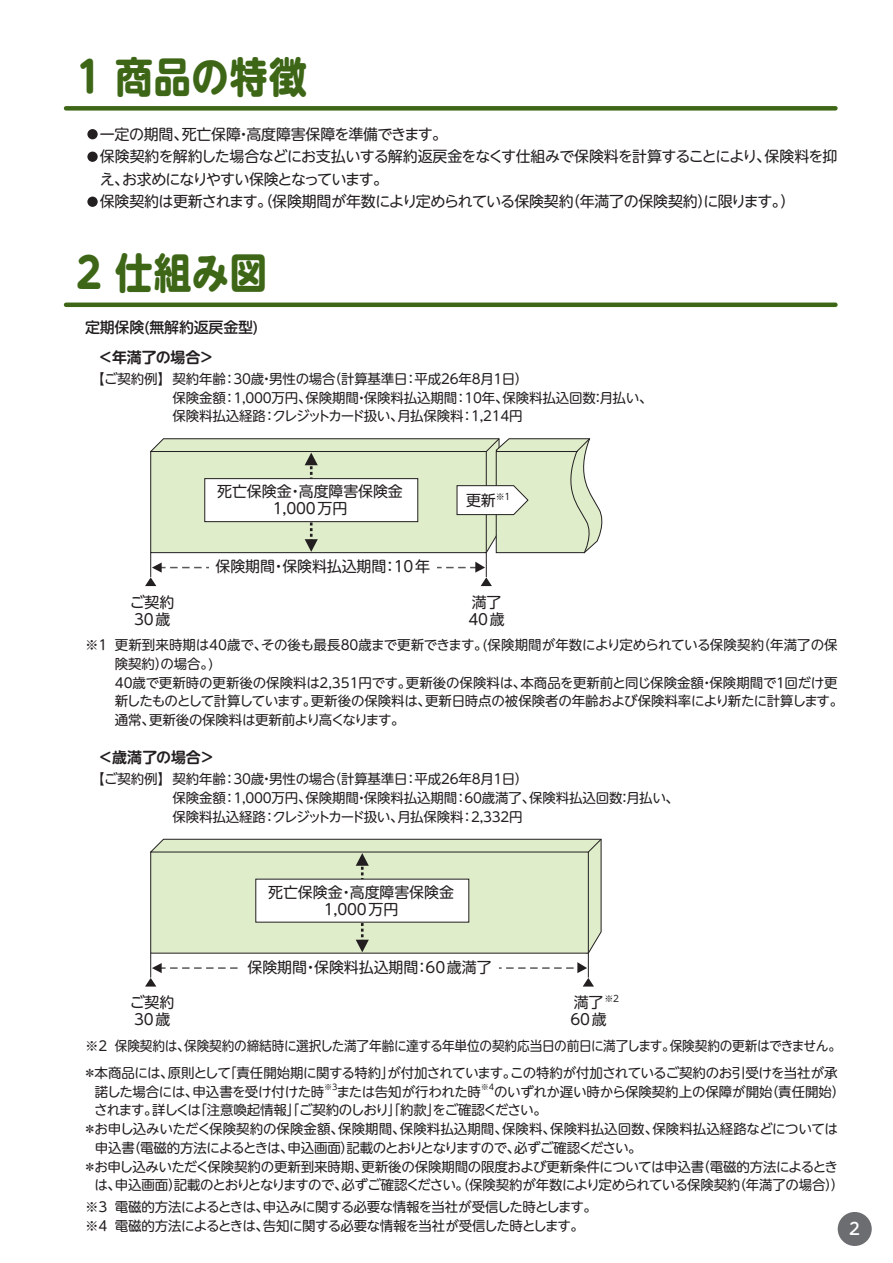
<style>
.page{position:relative;width:893px;height:1263px;background:#fff}
.page>*{position:absolute;margin:0;border:0;box-sizing:border-box;transform-origin:0 0}
.t1{font:700 42px "UD Shin M Go Pro";letter-spacing:.01em;color:#3e6617;scale:.9 1}
.t2{font:500 16.5px "UD Shin M Go Pro";color:#fff}
.t3{font:15px/17.2px "UD Shin M Go Pro Regular 90 pv RKSJ H";letter-spacing:-.01em;color:#231f20}
.t4{font:15px/22.5px "UD Shin M Go Pro";letter-spacing:-.055em;color:#231f20}
.t5{font:15px "UD Shin M Go Pro";letter-spacing:-.035em;color:#231f20}
.t6{font:15px "UD Shin M Go Pro";letter-spacing:-.015em;color:#231f20}
.t7{font:700 15px "UD Shin M Go Pro De";letter-spacing:-.005em;color:#231f20}
.t8{font:500 15px "UD Shin M Go Pro";letter-spacing:-.015em;color:#231f20}
.t9{font:13.5px/18.8px "UD Shin M Go Pro";letter-spacing:-.015em;color:#231f20}
.t10{font:13.5px/18.8px "UD Shin M Go Pro";letter-spacing:-.04em;color:#231f20}
.t11{font:13.5px/18.8px "UD Shin M Go Pro";letter-spacing:-.035em;color:#231f20}
.t12{font:13.5px "UD Shin M Go Pro";letter-spacing:-.05em;color:#231f20}
.t13{font:13.5px "UD Shin M Go Pro";letter-spacing:-.075em;color:#231f20}
.t14{font:9px "UD Shin M Go Pro Regular 90 pv RKSJ H";color:#231f20}
.t15{font:8.1px "UD Shin M Go Pro";color:#231f20}
</style>
<div class="page">
<div style="left:84px;top:126px;width:17px;height:16px;border:3px solid #fff;border-radius:50%"></div>
<div style="left:84px;top:149px;width:17px;height:16px;border:3px solid #fff;border-radius:50%"></div>
<div style="left:84px;top:194px;width:17px;height:16px;border:3px solid #fff;border-radius:50%"></div>
<div style="left:66px;top:106px;width:769px;height:5px;background:#3e6617"></div>
<hr style="left:66px;top:303px;width:769px;height:4px;background:#3e6617">
<svg style="left:145px;top:438px;width:457px;height:148px"></svg>
<div style="left:204px;top:478px;width:214px;height:44px;background:#fff;border:1px solid #231f20"></div>
<div style="left:209px;top:556px;width:227px;height:21px;background:#fff"></div>
<svg style="left:145px;top:839px;width:457px;height:147px"></svg>
<div style="left:255px;top:879px;width:214px;height:43px;background:#fff"></div>
<div style="left:241px;top:956px;width:257px;height:22px;background:#fff"></div>
<div style="left:838px;top:1212px;width:34px;height:34px;background:#6c6d70;border-radius:50%"></div>
<h1 class="t1" style="left:77px;top:42px;width:258px">1 商品の特徴</h1>
<p class="t6" style="left:85px;top:122px;width:364px">●一定の期間、死亡保障・高度障害保障を準備できます。</p>
<p class="t4" style="left:100px;top:145px;width:739px;text-indent:-15px">●保険契約を解約した場合などにお支払いする解約返戻金をなくす仕組みで保険料を計算することにより、保険料を抑え、お求めになりやすい保険となっています。</p>
<p class="t5" style="left:85px;top:190px;width:711px">●保険契約は更新されます。（保険期間が年数により定められている保険契約（年満了の保険契約）に限ります。）</p>
<h1 class="t1" style="left:77px;top:239px;width:213px">2 仕組み図</h1>
<p class="t8" style="left:85px;top:315px;width:175px">定期保険(無解約返戻金型)</p>
<p class="t7" style="left:98px;top:345px;width:118px">＜年満了の場合＞</p>
<p class="t9" style="left:91px;top:369px;width:438px">【ご契約例】契約年齢：30歳・男性の場合（計算基準日：平成26年8月1日）</p>
<p class="t9" style="left:173px;top:387px;width:481px">保険金額：1,000万円、保険期間・保険料払込期間：10年、保険料払込回数：月払い、保険料払込経路：クレジットカード扱い、月払保険料：1,214円</p>
<p class="t3" style="left:217px;top:482px;width:187px;text-align:center">死亡保険金・高度障害保険金<br>1,000万円</p>
<p class="t3" style="left:216px;top:557px;width:216px">保険期間・保険料払込期間：10年</p>
<p class="t3" style="left:466px;top:491px;width:46px">更新<sup>※1</sup></p>
<p class="t3" style="left:130px;top:592px;width:46px">ご契約<br>30歳</p>
<p class="t3" style="left:468px;top:592px;width:38px">満了<br>40歳</p>
<p class="t9" style="left:115px;top:635px;width:730px;text-indent:-30px">※1 更新到来時期は40歳で、その後も最長80歳まで更新できます。(保険期間が年数により定められている保険契約（年満了の保険契約）の場合。)<br>40歳で更新時の更新後の保険料は2,351円です。更新後の保険料は、本商品を更新前と同じ保険金額・保険期間で１回だけ更新したものとして計算しています。更新後の保険料は、更新日時点の被保険者の年齢および保険料率により新たに計算します。通常、更新後の保険料は更新前より高くなります。</p>
<p class="t7" style="left:98px;top:745px;width:118px">＜歳満了の場合＞</p>
<p class="t9" style="left:91px;top:769px;width:438px">【ご契約例】契約年齢：30歳・男性の場合（計算基準日：平成26年8月1日）</p>
<p class="t9" style="left:173px;top:788px;width:508px">保険金額：1,000万円、保険期間・保険料払込期間：60歳満了、保険料払込回数：月払い、保険料払込経路：クレジットカード扱い、月払保険料：2,332円</p>
<p class="t3" style="left:268px;top:882px;width:187px;text-align:center">死亡保険金・高度障害保険金<br>1,000万円</p>
<p class="t3" style="left:248px;top:957px;width:246px">保険期間・保険料払込期間：60歳満了</p>
<p class="t3" style="left:130px;top:993px;width:46px">ご契約<br>30歳</p>
<p class="t3" style="left:570px;top:993px;width:38px">満了<br>60歳</p>
<p class="t14" style="left:604px;top:991px;width:16px">※2</p>
<p class="t9" style="left:85px;top:1035px;width:757px">※2 保険契約は、保険契約の締結時に選択した満了年齢に達する年単位の契約応当日の前日に満了します。保険契約の更新はできません。</p>
<p class="t11" style="left:95px;top:1062px;width:744px;text-indent:-12px">＊本商品には、原則として「責任開始期に関する特約」が付加されています。この特約が付加されているご契約のお引受けを当社が承諾した場合には、申込書を受け付けた時</p>
<p class="t15" style="left:324px;top:1080px;width:15px">※3</p>
<p class="t9" style="left:337px;top:1081px;width:146px">または告知が行われた時</p>
<p class="t15" style="left:481px;top:1080px;width:15px">※4</p>
<p class="t9" style="left:494px;top:1081px;width:352px">のいずれか遅い時から保険契約上の保障が開始（責任開始）</p>
<p class="t13" style="left:94px;top:1099px;width:454px">されます。詳しくは「注意喚起情報」「ご契約のしおり」「約款」をご確認ください。</p>
<p class="t9" style="left:83px;top:1119px;width:756px">＊お申し込みいただく保険契約の保険金額、保険期間、保険料払込期間、保険料、保険料払込回数、保険料払込経路などについては</p>
<p class="t12" style="left:95px;top:1137px;width:548px">申込書（電磁的方法によるときは、申込画面）記載のとおりとなりますので、必ずご確認ください。</p>
<p class="t9" style="left:83px;top:1156px;width:756px">＊お申し込みいただく保険契約の更新到来時期、更新後の保険期間の限度および更新条件については申込書（電磁的方法によるとき</p>
<p class="t10" style="left:95px;top:1175px;width:751px">は、申込画面）記載のとおりとなりますので、必ずご確認ください。（保険契約が年数により定められている保険契約（年満了の場合））</p>
<p class="t9" style="left:85px;top:1197px;width:24px">※3 ※4</p>
<p class="t10" style="left:115px;top:1197px;width:483px">電磁的方法によるときは、申込みに関する必要な情報を当社が受信した時とします。電磁的方法によるときは、告知に関する必要な情報を当社が受信した時とします。</p>
<p class="t2" style="left:849px;top:1215px;width:12px">2</p>
</div>
